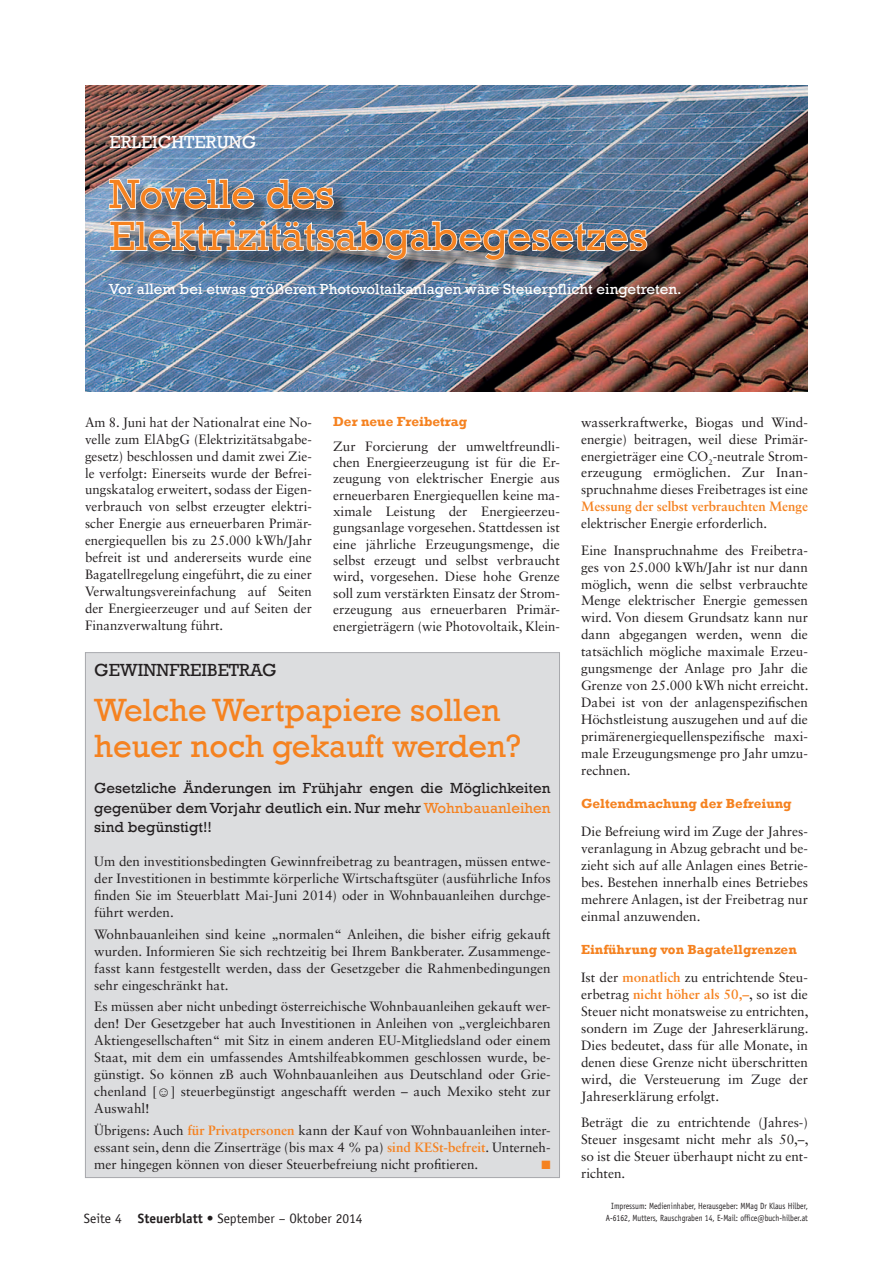
<style>
.page{position:relative;width:893px;height:1263px;background:#fff}
.page>*{position:absolute;margin:0;border:0;box-sizing:border-box;transform-origin:0 0}
.t1{font:42px/42px "Rockwell";color:#f58220}
.t2{font:33px/36px "Rockwell";color:#f58220}
.t3{font:18px "Rockwell";color:#231f20}
.t4{font:18px "Rockwell";color:#fff}
.t5{font:15px/19.5px "Rockwell";color:#231f20;text-align:justify}
.t6{font:15px "Rockwell";color:#fff}
.t7{font:13.5px/17px "Sabon LT Std";color:#231f20;text-align:justify}
.t8{font:700 13.5px "Rockwell";color:#f58220}
.t9{font:13.5px "Officina Sans LT";color:#231f20}
.t10{font:700 13.5px "Sabon LT Std";color:#f58220}
.t11{font:12px "Zapf Dingbats";color:#f58220}
.t12{font:9px/12px "Officina Sans";color:#231f20;text-align:center;scale:.85 1}
.s1{color:#f58220}
.s2{font-family:"Times New Roman"}
.s3{font-weight:700;color:#f58220}
.s4{font-family:"Officina Sans"}
.s5{font-family:"Officina Sans";font-weight:700}
</style>
<div class="page">
<div style="left:85px;top:653px;width:474px;height:524px;background:#dcdddf"></div>
<img style="left:85px;top:85px;width:723px;height:306px">
<div style="left:111px;top:181px;width:555px;height:98px;background:#231f20;opacity:.75"></div>
<img style="left:108px;top:178px;width:148px;height:32px">
<svg style="left:266px;top:178px;width:69px;height:32px"></svg>
<img style="left:109px;top:219px;width:539px;height:42px">
<h3 class="t4" style="left:109px;top:131px;width:22px">Erlei</h3>
<h3 class="t4" style="left:158px;top:131px;width:39px">chterun</h3>
<h3 class="t4" style="left:242px;top:131px;width:16px">g</h3>
<h1 class="t1" style="left:109px;top:174px;width:540px">Novelle des<br>Elektrizitätsabgabegesetzes</h1>
<p class="t6" style="left:109px;top:280px;width:572px">Vor allem bei etwas größeren Photovoltaikanlagen wäre Steuerpflicht eingetreten.</p>
<p class="t7" style="left:85px;top:413px;width:228px">Am 8. Juni hat der Nationalrat eine No&shy;velle zum ElAbgG (Elektrizitätsabgabe&shy;gesetz) beschlossen und damit zwei Zie&shy;le verfolgt: Einerseits wurde der Befrei&shy;ungskatalog erweitert, sodass der Eigen&shy;verbrauch von selbst erzeugter elektri&shy;scher Energie aus erneuerbaren Primär&shy;energiequellen bis zu 25.000 kWh/Jahr befreit ist und andererseits wurde eine Bagatellregelung eingeführt, die zu einer Verwaltungsvereinfachung auf Seiten der Energieerzeuger und auf Seiten der Finanzverwaltung führt.</p>
<p class="t8" style="left:333px;top:413px;width:136px">Der neue Freibetrag</p>
<p class="t7" style="left:333px;top:437px;width:228px;line-height:16.4px">Zur Forcierung der umweltfreundli&shy;chen Energieerzeugung ist für die Er&shy;zeugung von elektrischer Energie aus erneuerbaren Energiequellen keine ma&shy;ximale Leistung der Energieerzeu&shy;gungsanlage vorgesehen. Stattdessen ist eine jährliche Erzeugungsmenge, die selbst erzeugt und selbst verbraucht wird, vorgesehen. Diese hohe Grenze soll zum verstärkten Einsatz der Strom&shy;erzeugung aus erneuerbaren Primär&shy;energieträgern (wie Photovoltaik, Klein-</p>
<h3 class="t3" style="left:94px;top:660px;width:13px">Gewinnfreibetra</h3>
<h3 class="t3" style="left:262px;top:660px;width:16px">g</h3>
<h2 class="t2" style="left:94px;top:692px;width:428px">Welche Wertpapiere sollen heuer noch gekauft werden?</h2>
<p class="t5" style="left:94px;top:778px;width:458px">Gesetzliche Änderungen im Frühjahr engen die Möglichkeiten gegenüber dem Vorjahr deutlich ein. Nur mehr <span class="s1">Wohnbauanleihen </span>sind begünstigt!!</p>
<p class="t7" style="left:94px;top:853px;width:458px">Um den investitionsbedingten Gewinnfreibetrag zu beantragen, müssen entwe&shy;der Investitionen in bestimmte körperliche Wirtschaftsgüter (ausführliche Infos finden Sie im Steuerblatt Mai-Juni 2014) oder in Wohnbauanleihen durchge&shy;führt werden.</p>
<p class="t7" style="left:94px;top:925px;width:458px">Wohnbauanleihen sind keine „normalen“ Anleihen, die bisher eifrig gekauft wurden. Informieren Sie sich rechtzeitig bei Ihrem Bankberater. Zusammenge&shy;fasst kann festgestellt werden, dass der Gesetzgeber die Rahmenbedingungen sehr eingeschränkt hat.</p>
<p class="t7" style="left:94px;top:998px;width:458px">Es müssen aber nicht unbedingt österreichische Wohnbauanleihen gekauft wer&shy;den! Der Gesetzgeber hat auch Investitionen in Anleihen von „vergleichbaren Aktiengesellschaften“ mit Sitz in einem anderen EU-Mitgliedsland oder einem Staat, mit dem ein umfassendes Amtshilfeabkommen geschlossen wurde, be&shy;günstigt. So können zB auch Wohnbauanleihen aus Deutschland oder Grie&shy;chenland [<span class="s2">☺</span>] steuerbegünstigt angeschafft werden – auch Mexiko steht zur Auswahl!</p>
<p class="t7" style="left:94px;top:1121px;width:458px">Übrigens: Auch <span class="s3">für Privatpersonen</span> kann der Kauf von Wohnbauanleihen inter&shy;essant sein, denn die Zinserträge (bis max 4 % pa) <span class="s3">sind KESt-befreit</span>. Unterneh&shy;mer hingegen können von dieser Steuerbefreiung nicht profitieren.</p>
<p class="t11" style="left:541px;top:1159px;width:11px">■</p>
<p class="t7" style="left:581px;top:413px;width:228px">wasserkraftwerke, Biogas und Wind&shy;energie) beitragen, weil diese Primär&shy;energieträger eine CO<sub>2</sub>-neutrale Strom&shy;erzeugung ermöglichen. Zur Inan&shy;spruchnahme dieses Freibetrages ist eine</p>
<p class="t10" style="left:581px;top:498px;width:228px">Messung der selbst verbrauchten Menge</p>
<p class="t7" style="left:581px;top:510px;width:228px;line-height:26.2px">elektrischer Energie erforderlich.<br>Eine Inanspruchnahme des Freibetra-</p>
<p class="t7" style="left:581px;top:558px;width:229px">ges von 25.000 kWh/Jahr ist nur dann möglich, wenn die selbst verbrauchte Menge elektrischer Energie gemessen wird. Von diesem Grundsatz kann nur dann abgegangen werden, wenn die tatsächlich mögliche maximale Erzeu&shy;gungsmenge der Anlage pro Jahr die Grenze von 25.000 kWh nicht erreicht.<br>Dabei ist von der anlagenspezifischen Höchstleistung auszugehen und auf die primärenergiequellenspezifische maxi&shy;male Erzeugungsmenge pro Jahr umzu&shy;rechnen.</p>
<p class="t8" style="left:581px;top:795px;width:212px">Geltendmachung der Befreiung</p>
<p class="t7" style="left:581px;top:823px;width:228px">Die Befreiung wird im Zuge der Jahres&shy;veranlagung in Abzug gebracht und be&shy;zieht sich auf alle Anlagen eines Betrie&shy;bes. Bestehen innerhalb eines Betriebes mehrere Anlagen, ist der Freibetrag nur einmal anzuwenden.</p>
<p class="t8" style="left:581px;top:941px;width:217px">Einführung von Bagatellgrenzen</p>
<p class="t7" style="left:581px;top:969px;width:229px">Ist der <span class="s3">monatlich</span> zu entrichtende Steu&shy;erbetrag <span class="s3">nicht höher als 50,–</span>, so ist die Steuer nicht monatsweise zu entrichten, sondern im Zuge der Jahreserklärung.<br>Dies bedeutet, dass für alle Monate, in denen diese Grenze nicht überschritten wird, die Versteuerung im Zuge der Jahreserklärung erfolgt.</p>
<p class="t7" style="left:581px;top:1114px;width:229px">Beträgt die zu entrichtende (Jahres-)<br>Steuer insgesamt nicht mehr als 50,–, so ist die Steuer überhaupt nicht zu ent&shy;richten.</p>
<p class="t9" style="left:84px;top:1210px;width:280px"><span class="s4">Seite 4</span> <span class="s5">Steuerblatt</span> <span class="s4">•</span> September – Oktober 2014</p>
<p class="t12" style="left:606px;top:1200px;width:239px">Impressum: Medieninhaber, Herausgeber: MMag Dr Klaus Hilber,<br>A-6162, Mutters, Rauschgraben 14, E-Mail: office@buch-hilber.at</p>
</div>
